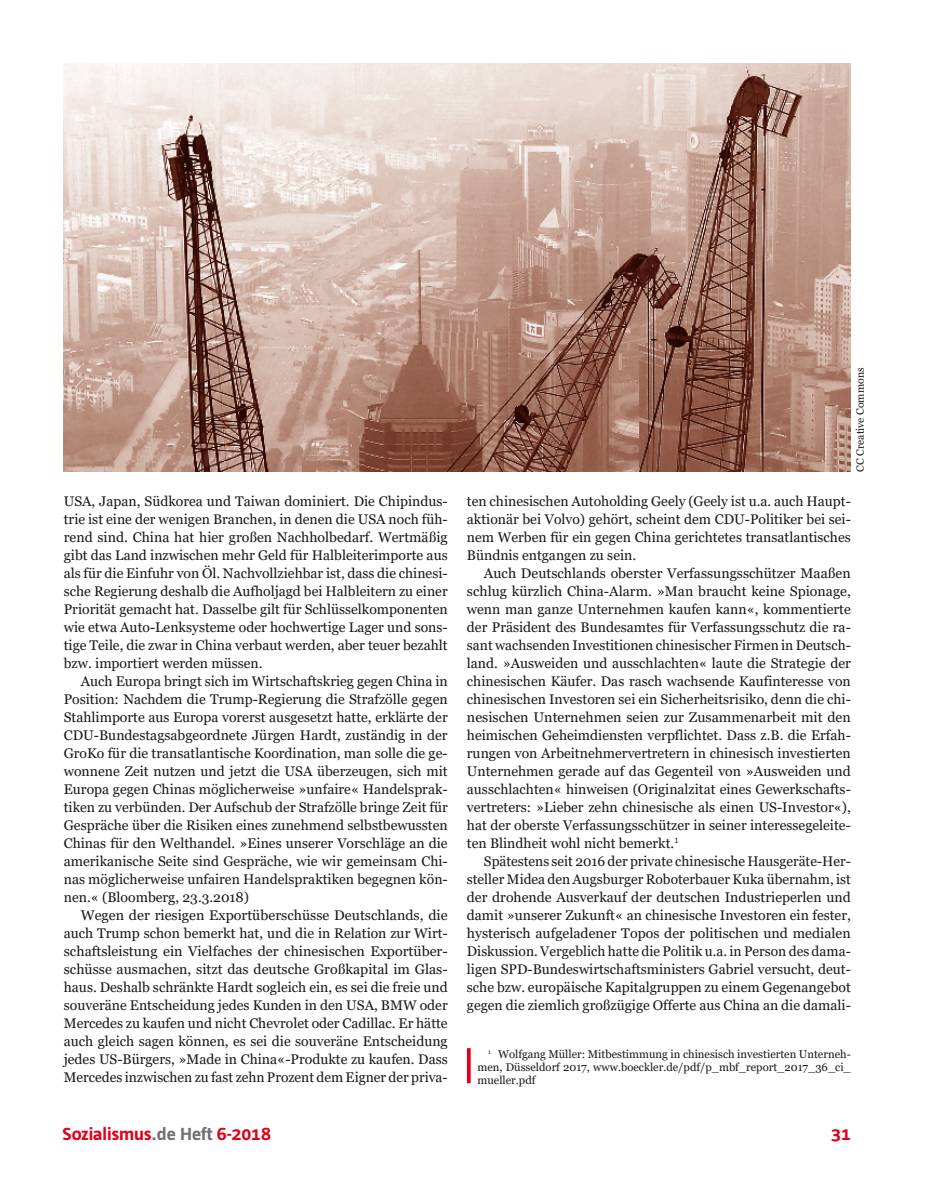
<style>
.page{position:relative;width:936px;height:1191px;background:#fff}
.page>*{position:absolute;margin:0;border:0;box-sizing:border-box;transform-origin:0 0}
.t1{font:700 18px "Tazzer Text";color:#e2001a}
.t2{font:13.95px/18px "Georgia";color:#1a171c;text-align:justify}
.t3{font:11.25px/12.8px "Georgia";color:#1a171c;text-align:justify}
.t4{font:10.5px "Georgia";color:#1a171c}
.s1{color:#707173}
</style>
<div class="page">
<img style="left:64px;top:64px;width:786px;height:408px">
<hr style="left:467px;top:1048px;width:3px;height:35px;background:#e2001a">
<p class="t2" style="left:64px;top:492px;width:385px">USA, Japan, Südkorea und Taiwan dominiert. Die Chipindus&shy;trie ist eine der wenigen Branchen, in denen die USA noch füh&shy;rend sind. China hat hier großen Nachholbedarf. Wertmäßig gibt das Land inzwischen mehr Geld für Halbleiterimporte aus als für die Einfuhr von Öl. Nachvollziehbar ist, dass die chinesi&shy;sche Regierung deshalb die Aufholjagd bei Halbleitern zu einer Priorität gemacht hat. Dasselbe gilt für Schlüsselkomponenten wie etwa Auto-Lenksysteme oder hochwertige Lager und sons&shy;tige Teile, die zwar in China verbaut werden, aber teuer bezahlt bzw. importiert werden müssen.</p>
<p class="t2" style="left:64px;top:672px;width:385px;text-indent:17px">Auch Europa bringt sich im Wirtschaftskrieg gegen China in Position: Nachdem die Trump-Regierung die Strafzölle gegen Stahlimporte aus Europa vorerst ausgesetzt hatte, erklärte der CDU-Bundestagsabgeordnete Jürgen Hardt, zuständig in der GroKo für die transatlantische Koordination, man solle die ge&shy;wonnene Zeit nutzen und jetzt die USA überzeugen, sich mit Europa gegen Chinas möglicherweise »unfaire« Handelsprak&shy;tiken zu verbünden. Der Aufschub der Strafzölle bringe Zeit für Gespräche über die Risiken eines zunehmend selbstbewussten Chinas für den Welthandel. »Eines unserer Vorschläge an die amerikanische Seite sind Gespräche, wie wir gemeinsam Chi&shy;nas möglicherweise unfairen Handelspraktiken begegnen kön&shy;nen.« (Bloomberg, 23.3.2018)</p>
<p class="t2" style="left:64px;top:906px;width:385px;text-indent:17px">Wegen der riesigen Exportüberschüsse Deutschlands, die auch Trump schon bemerkt hat, und die in Relation zur Wirt&shy;schaftsleistung ein Vielfaches der chinesischen Exportüber&shy;schüsse ausmachen, sitzt das deutsche Großkapital im Glas&shy;haus. Deshalb schränkte Hardt sogleich ein, es sei die freie und souveräne Entscheidung jedes Kunden in den USA, BMW oder Mercedes zu kaufen und nicht Chevrolet oder Cadillac. Er hätte auch gleich sagen können, es sei die souveräne Entscheidung jedes US-Bürgers, »Made in China«-Produkte zu kaufen. Dass Mercedes inzwischen zu fast zehn Prozent dem Eigner der priva-</p>
<p class="t4" style="left:853px;top:472px;width:106px;rotate:-90deg">CC Creative Commons</p>
<p class="t2" style="left:467px;top:492px;width:385px">ten chinesischen Autoholding Geely (Geely ist u.a. auch Haupt&shy;aktionär bei Volvo) gehört, scheint dem CDU-Politiker bei sei&shy;nem Werben für ein gegen China gerichtetes transatlantisches Bündnis entgangen zu sein.</p>
<p class="t2" style="left:467px;top:564px;width:385px;text-indent:17px">Auch Deutschlands oberster Verfassungsschützer Maaßen schlug kürzlich China-Alarm. »Man braucht keine Spionage, wenn man ganze Unternehmen kaufen kann«, kommentierte der Präsident des Bundesamtes für Verfassungsschutz die ra&shy;sant wachsenden Investitionen chinesischer Firmen in Deutsch&shy;land. »Ausweiden und ausschlachten« laute die Strategie der chinesischen Käufer. Das rasch wachsende Kaufinteresse von chinesischen Investoren sei ein Sicherheitsrisiko, denn die chi&shy;nesischen Unternehmen seien zur Zusammenarbeit mit den heimischen Geheimdiensten verpflichtet. Dass z.B. die Erfah&shy;rungen von Arbeitnehmervertretern in chinesisch investierten Unternehmen gerade auf das Gegenteil von »Ausweiden und ausschlachten« hinweisen (Originalzitat eines Gewerkschafts&shy;vertreters: »Lieber zehn chinesische als einen US-Investor«), hat der oberste Verfassungsschützer in seiner interessegeleite&shy;ten Blindheit wohl nicht bemerkt.<sup>1</sup></p>
<p class="t2" style="left:467px;top:852px;width:385px;text-indent:17px">Spätestens seit 2016 der private chinesische Hausgeräte-Her&shy;steller Midea den Augsburger Roboterbauer Kuka übernahm, ist der drohende Ausverkauf der deutschen Industrieperlen und damit »unserer Zukunft« an chinesische Investoren ein fester, hysterisch aufgeladener Topos der politischen und medialen Diskussion. Vergeblich hatte die Politik u.a. in Person des dama&shy;ligen SPD-Bundeswirtschaftsministers Gabriel versucht, deut&shy;sche bzw. europäische Kapitalgruppen zu einem Gegenangebot gegen die ziemlich großzügige Offerte aus China an die damali-</p>
<p class="t3" style="left:477px;top:1048px;width:375px;text-indent:11px"><sup>1</sup> Wolfgang Müller: Mitbestimmung in chinesisch investierten Unterneh&shy;men, Düsseldorf 2017, www.boeckler.de/pdf/p_mbf_report_2017_36_ci_ mueller.pdf</p>
<p class="t1" style="left:63px;top:1124px;width:210px">Sozialismus<span class="s1">.de Heft</span> 6-2018</p>
<p class="t1" style="left:831px;top:1124px;width:21px">31</p>
</div>
